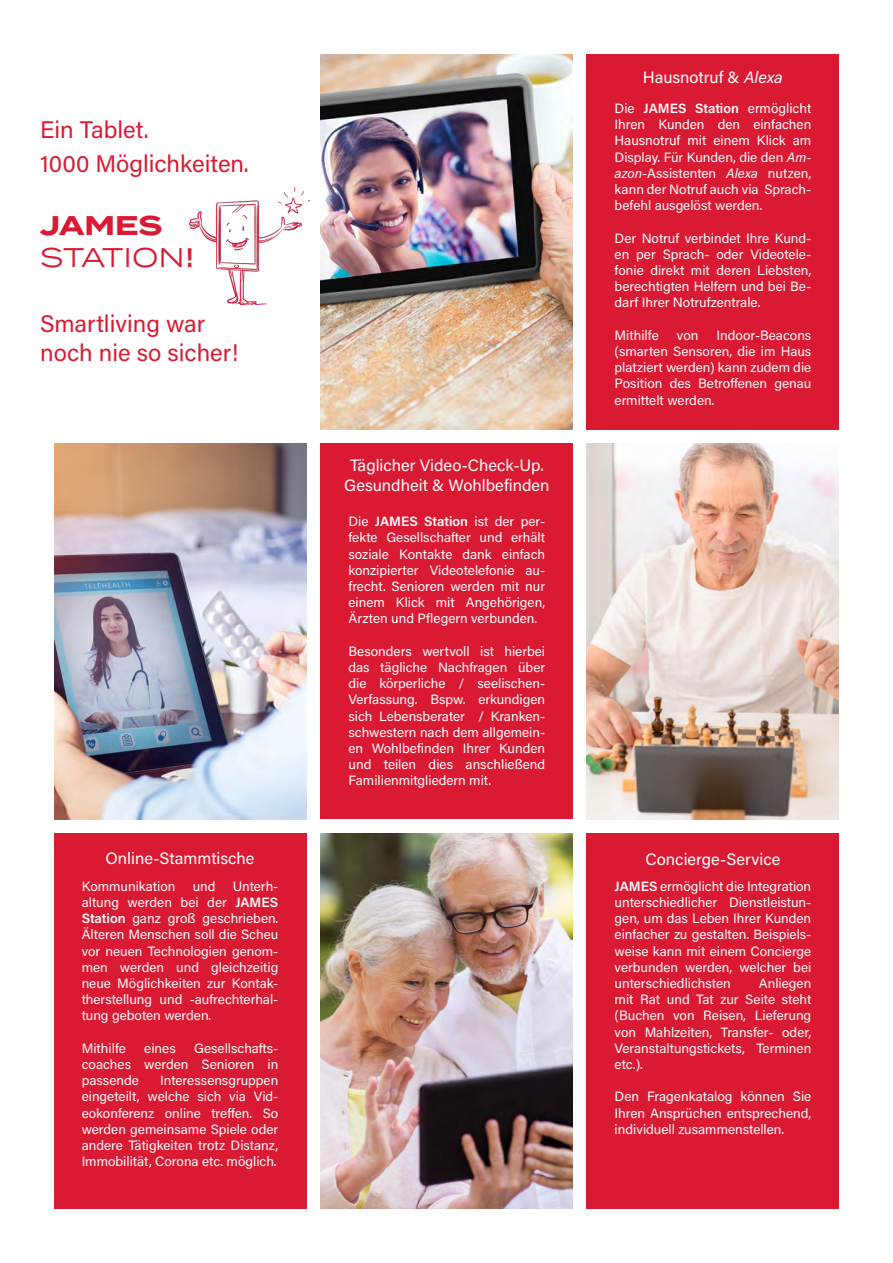
<style>
.page{position:relative;width:893px;height:1263px;background:#fff}
.page>*{position:absolute;margin:0;border:0;box-sizing:border-box;transform-origin:0 0}
.t1{font:27px "Termina";letter-spacing:-.01em;color:#da1a32}
.t2{font:700 27px "Termina";color:#da1a32}
.t3{font:24px/28.8px "Acumin Pro";color:#da1a32}
.t4{font:16.5px/19.8px "Acumin Pro";color:#fff;text-align:center}
.t5{font:13.5px/16.2px "Acumin Pro";color:#fff;text-align:justify}
.s1{font-family:"Acumin Pro";font-weight:600}
.s2{font-weight:600}
.s3{font-style:italic}
</style>
<div class="page">
<img style="left:321px;top:54px;width:252px;height:375px">
<img style="left:54px;top:444px;width:252px;height:375px">
<div style="left:54px;top:834px;width:252px;height:375px;background:#da1a32"></div>
<div style="left:587px;top:54px;width:252px;height:375px;background:#da1a32"></div>
<div style="left:320px;top:444px;width:252px;height:375px;background:#da1a32"></div>
<img style="left:320px;top:834px;width:252px;height:375px">
<div style="left:587px;top:834px;width:252px;height:375px;background:#da1a32"></div>
<img style="left:587px;top:444px;width:252px;height:375px">
<img style="left:189px;top:187px;width:120px;height:118px">
<p class="t3" style="left:40px;top:114px;width:110px">Ein Tablet.</p>
<p class="t3" style="left:40px;top:148px;width:210px">1000 Möglichkeiten.</p>
<p class="t2" style="left:40px;top:205px;width:124px">JAMES</p>
<p class="t1" style="left:40px;top:238px;width:155px">STATION<span class="s1">!</span></p>
<p class="t3" style="left:40px;top:308px;width:200px">Smartliving war noch nie so sicher!</p>
<p class="t4" style="left:105px;top:848px;width:151px">Online-Stammtische</p>
<p class="t5" style="left:82px;top:877px;width:95px">Kommunikation</p>
<p class="t5" style="left:193px;top:877px;width:24px">und</p>
<p class="t5" style="left:82px;top:877px;width:198px;text-indent:151px">Unterh&shy;altung werden bei der <span class="s2">JAMES Station</span> ganz groß geschrieben.<br>Älteren Menschen soll die Scheu vor neuen Technologien genom&shy;men werden und gleichzeitig neue Möglichkeiten zur Kontak&shy;therstellung und -aufrechterhal&shy;tung geboten werden.</p>
<p class="t5" style="left:82px;top:1039px;width:46px">Mithilfe</p>
<p class="t5" style="left:144px;top:1039px;width:33px">eines</p>
<p class="t5" style="left:82px;top:1039px;width:198px;text-indent:112px">Gesellschafts&shy;coaches werden Senioren in passende</p>
<p class="t5" style="left:82px;top:1072px;width:198px;text-indent:79px">Interessensgruppen eingeteilt, welche sich via Vid&shy;eokonferenz online treffen. So werden gemeinsame Spiele oder andere Tätigkeiten trotz Distanz, Immobilität, Corona etc. möglich.</p>
<p class="t4" style="left:344px;top:455px;width:207px">Täglicher Video-Check-Up.<br>Gesundheit &amp; Wohlbefinden</p>
<p class="t5" style="left:348px;top:513px;width:198px">Die <span class="s2">JAMES Station</span> ist der per&shy;fekte Gesellschafter und erhält soziale Kontakte dank einfach konzipierter Videotelefonie au&shy;frecht. Senioren werden mit nur einem Klick mit Angehörigen, Ärzten und Pflegern verbunden.</p>
<p class="t5" style="left:348px;top:642px;width:198px">Besonders wertvoll ist hierbei das tägliche Nachfragen über die körperliche / seelischen-Verfassung. Bspw. erkundigen sich Lebensberater / Kranken&shy;schwestern nach dem allgemein&shy;en Wohlbefinden Ihrer Kunden und teilen dies anschließend Familienmitgliedern mit.</p>
<p class="t4" style="left:643px;top:67px;width:142px">Hausnotruf &amp; <span class="s3">Alexa</span></p>
<p class="t5" style="left:615px;top:100px;width:198px">Die <span class="s2">JAMES Station</span> ermöglicht Ihren Kunden den einfachen Hausnotruf mit einem Klick am Display. Für Kunden, die den <span class="s3">Am&shy;azon</span>-Assistenten <span class="s3">Alexa</span> nutzen, kann der Notruf auch via Sprach&shy;befehl ausgelöst werden.</p>
<p class="t5" style="left:615px;top:229px;width:198px">Der Notruf verbindet Ihre Kund&shy;en per Sprach- oder Videotele&shy;fonie direkt mit deren Liebsten, berechtigten Helfern und bei Be&shy;darf Ihrer Notrufzentrale.</p>
<p class="t5" style="left:615px;top:326px;width:46px">Mithilfe</p>
<p class="t5" style="left:677px;top:326px;width:23px">von</p>
<p class="t5" style="left:615px;top:326px;width:198px;text-indent:102px">Indoor-Beacons (smarten Sensoren, die im Haus platziert werden) kann zudem die Position des Betroffenen genau ermittelt werden.</p>
<p class="t4" style="left:645px;top:848px;width:136px">Concierge-Service</p>
<p class="t5" style="left:615px;top:877px;width:198px"><span class="s2">JAMES</span> ermöglicht die Integration unterschiedlicher Dienstleistun&shy;gen, um das Leben Ihrer Kunden einfacher zu gestalten. Beispiels&shy;weise kann mit einem Concierge verbunden werden, welcher bei unterschiedlichsten</p>
<p class="t5" style="left:615px;top:974px;width:198px;text-indent:144px">Anliegen mit Rat und Tat zur Seite steht (Buchen von Reisen, Lieferung von Mahlzeiten, Transfer- oder, Veranstaltungstickets, Terminen etc.).</p>
<p class="t5" style="left:615px;top:1088px;width:198px">Den Fragenkatalog können Sie Ihren Ansprüchen entsprechend, individuell zusammenstellen.</p>
</div>
